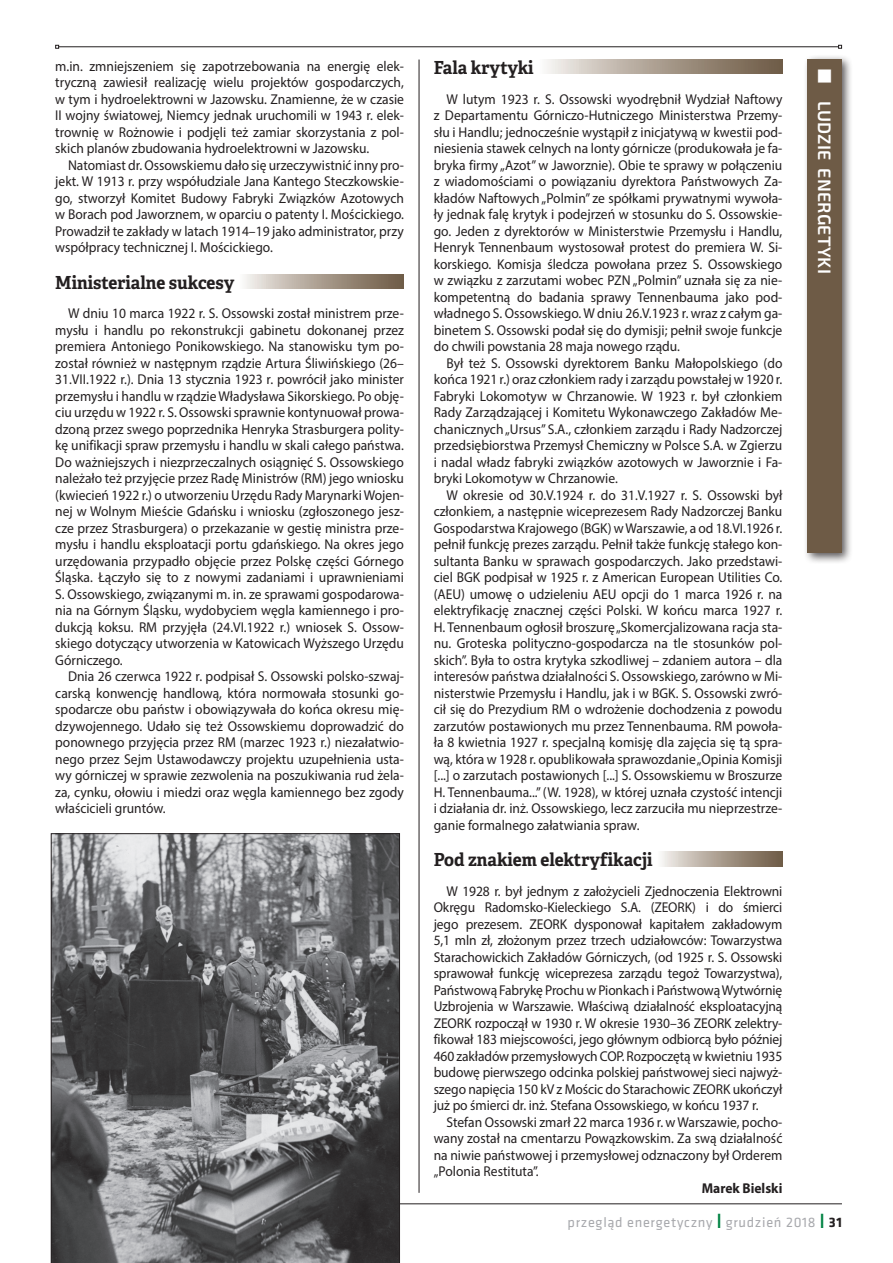
<style>
.page{position:relative;width:893px;height:1263px;background:#fff}
.page>*{position:absolute;margin:0;border:0;box-sizing:border-box;transform-origin:0 0}
.t1{font:700 18px "Adelle PE";color:#231f20;scale:.95 1}
.t2{font:600 18px "Exo 2.0";letter-spacing:.01em;color:#fff}
.t3{font:14.25px/16.5px "Myriad Pro";color:#231f20;text-align:justify;scale:.95 1}
.t4{font:14.25px "Klavika";letter-spacing:.05em;color:#a8a9ad}
.t5{font:700 14.25px "Myriad Pro";color:#231f20;scale:.95 1}
.s1{font-weight:700;font-size:21.3px;color:#008343}
.s2{font-weight:700;color:#231f20}
</style>
<div class="page">
<hr style="left:59px;top:46px;width:780px;height:1px;background:#231f20">
<svg style="left:55px;top:45px;width:4px;height:4px"></svg>
<svg style="left:838px;top:45px;width:4px;height:4px"></svg>
<hr style="left:55px;top:1203px;width:787px;height:1px;background:#231f20">
<hr style="left:419px;top:60px;width:1px;height:1133px;background:#231f20">
<div style="left:803px;top:54px;width:50px;height:510px;background:#231f20;opacity:.75"></div>
<div style="left:808px;top:60px;width:34px;height:493px;background:#6e5b46"></div>
<svg style="left:245px;top:274px;width:159px;height:15px;background:#aa9e90"></svg>
<svg style="left:547px;top:60px;width:235px;height:14px;background:#ab9e91"></svg>
<svg style="left:662px;top:852px;width:120px;height:14px;background:#ab9e90"></svg>
<svg style="left:51px;top:833px;width:349px;height:430px;background:#6d6e70"></svg>
<p class="t3" style="left:55px;top:57px;width:369px">m.in. zmniejszeniem się zapotrzebowania na energię elek&shy;tryczną zawiesił realizację wielu projektów gospodarczych, w tym i hydroelektrowni w Jazowsku. Znamienne, że w czasie II wojny światowej, Niemcy jednak uruchomili w 1943 r. elek&shy;trownię w Rożnowie i podjęli też zamiar skorzystania z pol&shy;skich planów zbudowania hydroelektrowni w Jazowsku.</p>
<p class="t3" style="left:55px;top:156px;width:369px;text-indent:13px">Natomiast dr. Ossowskiemu dało się urzeczywistnić inny pro&shy;jekt. W 1913 r. przy współudziale Jana Kantego Steczkowskie&shy;go, stworzył Komitet Budowy Fabryki Związków Azotowych w Borach pod Jaworznem, w oparciu o patenty I. Mościckiego.<br>Prowadził te zakłady w latach 1914–19 jako administrator, przy współpracy technicznej I. Mościckiego.</p>
<p class="t1" style="left:55px;top:269px;width:190px">Ministerialne sukcesy</p>
<p class="t3" style="left:55px;top:305px;width:369px;text-indent:13px">W dniu 10 marca 1922 r. S. Ossowski został ministrem prze&shy;mysłu i handlu po rekonstrukcji gabinetu dokonanej przez premiera Antoniego Ponikowskiego. Na stanowisku tym po&shy;został również w następnym rządzie Artura Śliwińskiego (26– 31.VII.1922 r.). Dnia 13 stycznia 1923 r. powrócił jako minister przemysłu i handlu w rządzie Władysława Sikorskiego. Po obję&shy;ciu urzędu w 1922 r. S. Ossowski sprawnie kontynuował prowa&shy;dzoną przez swego poprzednika Henryka Strasburgera polity&shy;kę unifikacji spraw przemysłu i handlu w skali całego państwa.<br>Do ważniejszych i niezprzeczalnych osiągnięć S. Ossowskiego należało też przyjęcie przez Radę Ministrów (RM) jego wniosku (kwiecień 1922 r.) o utworzeniu Urzędu Rady Marynarki Wojen&shy;nej w Wolnym Mieście Gdańsku i wniosku (zgłoszonego jesz&shy;cze przez Strasburgera) o przekazanie w gestię ministra prze&shy;mysłu i handlu eksploatacji portu gdańskiego. Na okres jego urzędowania przypadło objęcie przez Polskę części Górnego Śląska. Łączyło się to z nowymi zadaniami i uprawnieniami S. Ossowskiego, związanymi m. in. ze sprawami gospodarowa&shy;nia na Górnym Śląsku, wydobyciem węgla kamiennego i pro&shy;dukcją koksu. RM przyjęła (24.VI.1922 r.) wniosek S. Ossow&shy;skiego dotyczący utworzenia w Katowicach Wyższego Urzędu Górniczego.</p>
<p class="t3" style="left:55px;top:668px;width:369px;text-indent:13px">Dnia 26 czerwca 1922 r. podpisał S. Ossowski polsko-szwaj&shy;carską konwencję handlową, która normowała stosunki go&shy;spodarcze obu państw i obowiązywała do końca okresu mię&shy;dzywojennego. Udało się też Ossowskiemu doprowadzić do ponownego przyjęcia przez RM (marzec 1923 r.) niezałatwio&shy;nego przez Sejm Ustawodawczy projektu uzupełnienia usta&shy;wy górniczej w sprawie zezwolenia na poszukiwania rud żela&shy;za, cynku, ołowiu i miedzi oraz węgla kamiennego bez zgody właścicieli gruntów.</p>
<p class="t1" style="left:434px;top:55px;width:107px">Fala krytyki</p>
<p class="t3" style="left:434px;top:90px;width:369px;text-indent:13px">W lutym 1923 r. S. Ossowski wyodrębnił Wydział Naftowy z Departamentu Górniczo-Hutniczego Ministerstwa Przemy&shy;słu i Handlu; jednocześnie wystąpił z inicjatywą w kwestii pod&shy;niesienia stawek celnych na lonty górnicze (produkowała je fa&shy;bryka firmy „Azot” w Jaworznie). Obie te sprawy w połączeniu z wiadomościami o powiązaniu dyrektora Państwowych Za&shy;kładów Naftowych „Polmin” ze spółkami prywatnymi wywoła&shy;ły jednak falę krytyk i podejrzeń w stosunku do S. Ossowskie&shy;go. Jeden z dyrektorów w Ministerstwie Przemysłu i Handlu, Henryk Tennenbaum wystosował protest do premiera W. Si&shy;korskiego. Komisja śledcza powołana przez S. Ossowskiego w związku z zarzutami wobec PZN „Polmin” uznała się za nie&shy;kompetentną do badania sprawy Tennenbauma jako pod&shy;władnego S. Ossowskiego. W dniu 26.V.1923 r. wraz z całym ga&shy;binetem S. Ossowski podał się do dymisji; pełnił swoje funkcje do chwili powstania 28 maja nowego rządu.</p>
<p class="t3" style="left:434px;top:354px;width:369px;text-indent:13px">Był też S. Ossowski dyrektorem Banku Małopolskiego (do końca 1921 r.) oraz członkiem rady i zarządu powstałej w 1920 r.<br>Fabryki Lokomotyw w Chrzanowie. W 1923 r. był członkiem Rady Zarządzającej i Komitetu Wykonawczego Zakładów Me&shy;chanicznych „Ursus” S.A., członkiem zarządu i Rady Nadzorczej przedsiębiorstwa Przemysł Chemiczny w Polsce S.A. w Zgierzu i nadal władz fabryki związków azotowych w Jaworznie i Fa&shy;bryki Lokomotyw w Chrzanowie.</p>
<p class="t3" style="left:434px;top:486px;width:369px;text-indent:13px">W okresie od 30.V.1924 r. do 31.V.1927 r. S. Ossowski był członkiem, a następnie wiceprezesem Rady Nadzorczej Banku Gospodarstwa Krajowego (BGK) w Warszawie, a od 18.VI.1926 r. pełnił funkcję prezes zarządu. Pełnił także funkcję stałego kon&shy;sultanta Banku w sprawach gospodarczych. Jako przedstawi&shy;ciel BGK podpisał w 1925 r. z American European Utilities Co. (AEU) umowę o udzieleniu AEU opcji do 1 marca 1926 r. na elektryfikację znacznej części Polski. W końcu marca 1927 r.<br>H. Tennenbaum ogłosił broszurę „Skomercjalizowana racja sta&shy;nu. Groteska polityczno-gospodarcza na tle stosunków pol&shy;skich”. Była to ostra krytyka szkodliwej – zdaniem autora – dla interesów państwa działalności S. Ossowskiego, zarówno w Mi&shy;nisterstwie Przemysłu i Handlu, jak i w BGK. S. Ossowski zwró&shy;cił się do Prezydium RM o wdrożenie dochodzenia z powodu zarzutów postawionych mu przez Tennenbauma. RM powoła&shy;ła 8 kwietnia 1927 r. specjalną komisję dla zajęcia się tą spra&shy;wą, która w 1928 r. opublikowała sprawozdanie „Opinia Komisji [...] o zarzutach postawionych [...] S. Ossowskiemu w Broszurze H. Tennenbauma...” (W. 1928), w której uznała czystość intencji i działania dr. inż. Ossowskiego, lecz zarzuciła mu nieprzestrze&shy;ganie formalnego załatwiania spraw.</p>
<p class="t1" style="left:434px;top:847px;width:232px">Pod znakiem elektryfikacji</p>
<p class="t3" style="left:434px;top:882px;width:369px;text-indent:13px">W 1928 r. był jednym z założycieli Zjednoczenia Elektrowni Okręgu Radomsko-Kieleckiego S.A. (ZEORK) i do śmierci jego prezesem. ZEORK dysponował kapitałem zakładowym 5,1 mln zł, złożonym przez trzech udziałowców: Towarzystwa Starachowickich Zakładów Górniczych, (od 1925 r. S. Ossowski sprawował funkcję wiceprezesa zarządu tegoż Towarzystwa), Państwową Fabrykę Prochu w Pionkach i Państwową Wytwórnię Uzbrojenia w Warszawie. Właściwą działalność eksploatacyjną ZEORK rozpoczął w 1930 r. W okresie 1930–36 ZEORK zelektry&shy;fikował 183 miejscowości, jego głównym odbiorcą było później 460 zakładów przemysłowych COP. Rozpoczętą w kwietniu 1935 budowę pierwszego odcinka polskiej państwowej sieci najwyż&shy;szego napięcia 150 kV z Mościc do Starachowic ZEORK ukończył już po śmierci dr. inż. Stefana Ossowskiego, w końcu 1937 r.</p>
<p class="t3" style="left:434px;top:1113px;width:369px;text-indent:13px">Stefan Ossowski zmarł 22 marca 1936 r. w Warszawie, pocho&shy;wany został na cmentarzu Powązkowskim. Za swą działalność na niwie państwowej i przemysłowej odznaczony był Orderem „Polonia Restituta”.</p>
<p class="t5" style="left:702px;top:1178px;width:86px">Marek Bielski</p>
<p class="t2" style="left:835px;top:101px;width:174px;rotate:90deg">LUDZIE ENERGETYKI</p>
<p class="t4" style="left:568px;top:1214px;width:276px">przegląd energetyczny <span class="s1">I</span> grudzień 2018 <span class="s1">I</span> <span class="s2">31</span></p>
</div>
